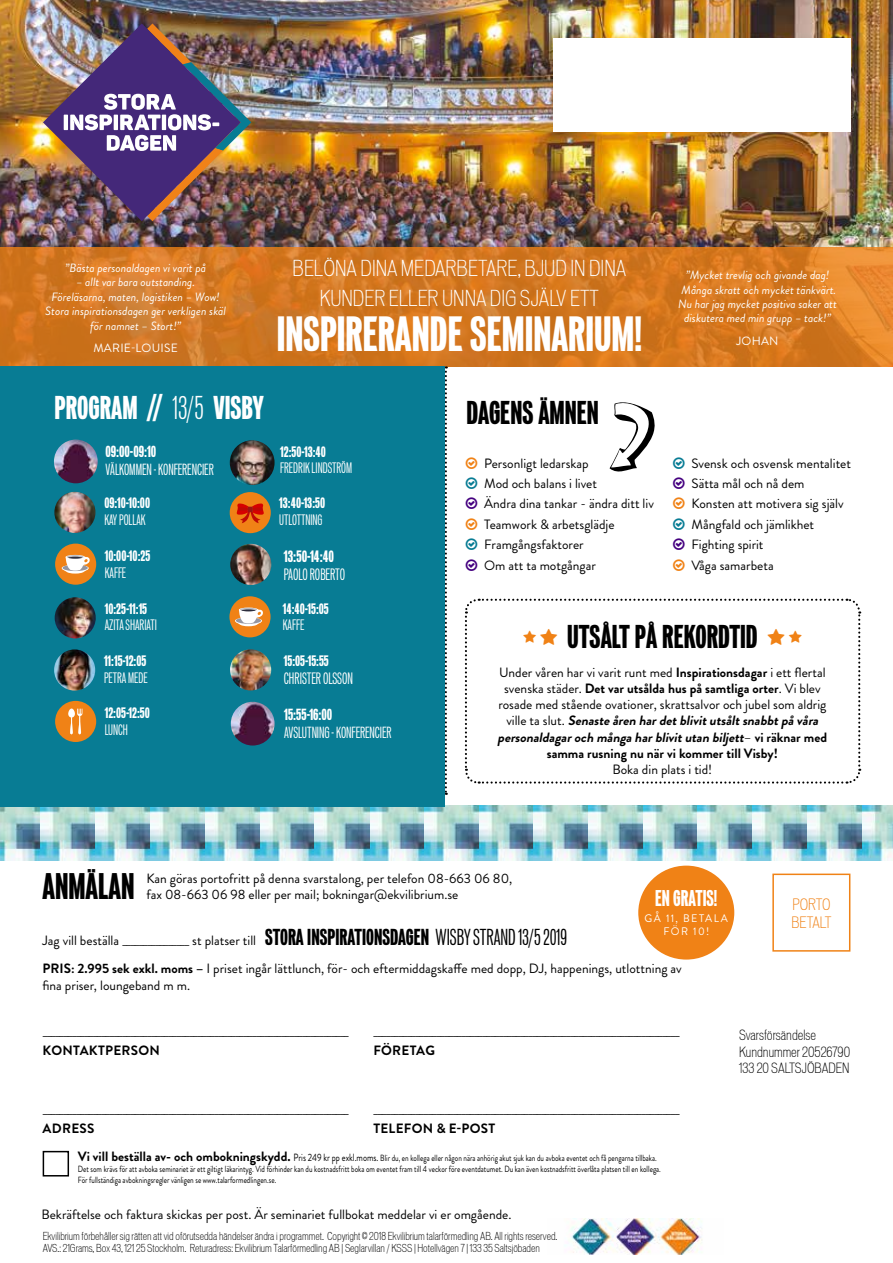
<style>
.page{position:relative;width:893px;height:1263px;background:#fff}
.page>*{position:absolute;margin:0;border:0;box-sizing:border-box;transform-origin:0 0}
.t1{font:900 extra-condensed 45px "Vonnes";color:#fff}
.t2{font:900 extra-condensed 33.6px "Vonnes";color:#000}
.t3{font:900 extra-condensed 30px "Vonnes";color:#000}
.t4{font:900 extra-condensed 30px "Vonnes";color:#fff}
.t5{font:300 condensed 21px/30px "Vonnes";color:#fff;text-align:center}
.t6{font:900 extra-condensed 20.7px "Vonnes";color:#fff}
.t7{font:extra-condensed 15px "Vonnes";color:#fff}
.t8{font:300 condensed 15px/18px "Vonnes";color:#f08216}
.t9{font:900 extra-condensed 15px "Vonnes";color:#fff}
.t10{font:extra-condensed 14.7px "Vonnes";color:#fff}
.t11{font:900 extra-condensed 14.7px "Vonnes";color:#fff}
.t12{font:900 extra-condensed 13.8px "Vonnes";color:#fff}
.t13{font:extra-condensed 13.8px "Vonnes";color:#fff}
.t14{font:13.65px "Brandon Grotesque";color:#000}
.t15{font:13.5px/20.4px "Brandon Grotesque";color:#000}
.t16{font:300 condensed 13.5px/16.2px "Vonnes";color:#000}
.t17{font:700 13.5px "Brandon Grotesque";letter-spacing:.02em;color:#000}
.t18{font:italic 12px/14.4px "Brandon Grotesque";color:#fff;text-align:center}
.t19{font:12px "Brandon Grotesque";letter-spacing:.02em;color:#fff}
.t20{font:10.95px/13.5px "Brandon Grotesque";letter-spacing:.14em;color:#fff;text-align:center}
.t21{font:300 condensed 10.5px/12.6px "Vonnes";color:#000}
.t22{font:9px/10.8px "Brandon Grotesque";color:#000;scale:.8 1}
.s1{font-weight:100}
.s2{font-weight:700}
.s3{font-weight:700;font-style:italic}
.s4{font-family:"Vonnes";font-weight:900;font-stretch:extra-condensed;font-size:21px}
.s5{font-family:"Vonnes";font-stretch:extra-condensed;font-size:21px}
.s6{font-weight:700;font-size:13.5px}
.s7{font-size:10.5px}
</style>
<div class="page">
<div style="left:772px;top:873px;width:78px;height:79px;background:#fff;border:2px solid #f08216"></div>
<img style="left:0;top:806px;width:893px;height:54px">
<div style="left:638px;top:866px;width:96px;height:93px;background:#f08216;border-radius:50%"></div>
<img style="left:0;top:0;width:893px;height:247px">
<svg style="left:0;top:247px;width:893px;height:119px;background:#d47821"></svg>
<div style="left:553px;top:38px;width:297px;height:93px;background:#fff"></div>
<svg style="left:445px;top:366px;width:2px;height:429px"></svg>
<img style="left:43px;top:23px;width:208px;height:198px">
<div style="left:0;top:366px;width:445px;height:441px;background:#087c94"></div>
<svg style="left:609px;top:402px;width:46px;height:70px"></svg>
<div style="left:55px;top:544px;width:41px;height:41px;background:#f08216;border-radius:50%"></div>
<svg style="left:67px;top:555px;width:17px;height:4px"></svg>
<svg style="left:62px;top:557px;width:28px;height:17px"></svg>
<div style="left:55px;top:701px;width:41px;height:41px;background:#f08216;border-radius:50%"></div>
<svg style="left:68px;top:708px;width:14px;height:26px"></svg>
<div style="left:229px;top:596px;width:42px;height:41px;background:#f08216;border-radius:50%"></div>
<hr style="left:240px;top:608px;width:17px;height:3px;background:#bebec4;border-radius:50%">
<svg style="left:235px;top:609px;width:28px;height:17px"></svg>
<div style="left:230px;top:492px;width:41px;height:41px;background:#f08216;border-radius:50%"></div>
<svg style="left:237px;top:503px;width:27px;height:20px"></svg>
<img style="left:230px;top:544px;width:41px;height:41px;border-radius:21px">
<img style="left:231px;top:702px;width:44px;height:43px;border-radius:22px">
<img style="left:54px;top:492px;width:41px;height:41px;border-radius:21px">
<img style="left:55px;top:597px;width:41px;height:41px;border-radius:21px">
<img style="left:230px;top:649px;width:41px;height:41px;border-radius:21px">
<img style="left:230px;top:440px;width:45px;height:45px;border-radius:22px">
<img style="left:54px;top:649px;width:41px;height:41px;border-radius:21px">
<img style="left:54px;top:440px;width:44px;height:43px;border-radius:22px">
<img style="left:565px;top:1218px;width:138px;height:36px">
<div style="left:43px;top:1151px;width:26px;height:25px;border:2px solid #000"></div>
<svg style="left:464px;top:598px;width:397px;height:186px"></svg>
<p class="t18" style="left:65px;top:261px;width:142px">”Bästa personaldagen vi varit på</p>
<p class="t18" style="left:45px;top:275px;width:182px">– allt var bara outstanding.<br>Föreläsarna, maten, logistiken – Wow!<br>Stora inspirationsdagen ger verkligen skäl för namnet – Stort!”</p>
<p class="t19" style="left:93px;top:339px;width:86px">MARIE-LOUISE</p>
<h3 class="t5" style="left:293px;top:254px;width:335px">BELÖNA DINA MEDARBETARE, BJUD IN DINA<br>KUNDER ELLER UNNA DIG SJÄLV ETT</h3>
<h1 class="t1" style="left:277px;top:310px;width:367px">INSPIRERANDE SEMINARIUM!</h1>
<p class="t18" style="left:678px;top:268px;width:160px">”Mycket trevlig och givande dag!<br>Många skratt och mycket tänkvärt.<br>Nu har jag mycket positiva saker att diskutera med min grupp – tack!”</p>
<p class="t19" style="left:736px;top:332px;width:44px">JOHAN</p>
<h3 class="t4" style="left:55px;top:391px;width:211px">PROGRAM // <span class="s1">13/5</span> VISBY</h3>
<h3 class="t3" style="left:467px;top:397px;width:134px">DAGENS ÄMNEN</h3>
<p class="t11" style="left:105px;top:444px;width:52px">09:00-09:10</p>
<p class="t10" style="left:105px;top:461px;width:110px">VÄLKOMMEN - KONFERENCIER</p>
<p class="t12" style="left:280px;top:444px;width:47px">12:50-13:40</p>
<p class="t13" style="left:280px;top:460px;width:73px">FREDRIK LINDSTRÖM</p>
<p class="t12" style="left:104px;top:496px;width:47px">09:10-10:00</p>
<p class="t13" style="left:104px;top:512px;width:43px">KAY POLLAK</p>
<p class="t12" style="left:279px;top:496px;width:47px">13:40-13:50</p>
<p class="t13" style="left:279px;top:512px;width:45px">UTLOTTNING</p>
<p class="t12" style="left:105px;top:548px;width:47px">10:00-10:25</p>
<p class="t13" style="left:105px;top:565px;width:23px">KAFFE</p>
<p class="t9" style="left:284px;top:549px;width:52px">13:50-14:40</p>
<p class="t7" style="left:284px;top:566px;width:63px">PAOLO ROBERTO</p>
<p class="t15" style="left:484px;top:453px;width:171px">Personligt ledarskap<br>Mod och balans i livet<br>Ändra dina tankar - ändra ditt liv<br>Teamwork &amp; arbetsglädje<br>Framgångsfaktorer<br>Om att ta motgångar</p>
<p class="t15" style="left:692px;top:453px;width:161px">Svensk och osvensk mentalitet<br>Sätta mål och nå dem<br>Konsten att motivera sig själv<br>Mångfald och jämlikhet<br>Fighting spirit<br>Våga samarbeta</p>
<p class="t12" style="left:105px;top:601px;width:44px">10:25-11:15</p>
<p class="t13" style="left:105px;top:617px;width:54px">AZITA SHARIATI</p>
<p class="t12" style="left:104px;top:654px;width:44px">11:15-12:05</p>
<p class="t13" style="left:104px;top:670px;width:45px">PETRA MEDE</p>
<p class="t12" style="left:105px;top:706px;width:47px">12:05-12:50</p>
<p class="t13" style="left:105px;top:722px;width:25px">LUNCH</p>
<p class="t12" style="left:283px;top:601px;width:47px">14:40-15:05</p>
<p class="t13" style="left:283px;top:617px;width:23px">KAFFE</p>
<p class="t12" style="left:284px;top:654px;width:46px">15:05-15:55</p>
<p class="t7" style="left:284px;top:670px;width:71px">CHRISTER OLSSON</p>
<p class="t11" style="left:284px;top:707px;width:50px">15:55-16:00</p>
<p class="t10" style="left:284px;top:724px;width:109px">AVSLUTNING - KONFERENCIER</p>
<h3 class="t3" style="left:567px;top:621px;width:192px">UTSÅLT PÅ REKORDTID</h3>
<p class="t15" style="left:498px;top:664px;width:331px;line-height:16.2px;text-align:center">Under våren har vi varit runt med <span class="s2">Inspirationsdagar</span> i ett flertal svenska städer. <span class="s2">Det var utsålda hus på samtliga orter</span>. Vi blev rosade med stående ovationer, skrattsalvor och jubel som aldrig v i l l e t a s l u t . <span class="s3">Senasteåren hardetblivitutsåltsnabbtpåvåra personaldagaroch mångaharblivitutan biljett</span>– <span class="s2">v i r ä k n a r m e d samma rusning nu när vi kommer till Visby!</span></p>
<p class="t15" style="left:612px;top:759px;width:101px">Boka din plats i tid!</p>
<h2 class="t2" style="left:43px;top:869px;width:93px">ANMÄLAN</h2>
<p class="t15" style="left:146px;top:870px;width:367px;line-height:16.2px">Kan göras portofritt på denna svarstalong, per telefon 08-663 06 80, fax 08-663 06 98 eller per mail; bokningar@ekvilibrium.se</p>
<p class="t15" style="left:43px;top:927px;width:641px;line-height:28.2px">Jag vill beställa ________________ st platser till <span class="s4">STORA INSPIRATIONSDAGEN</span> <span class="s5">WISBY STRAND 13/5 2019<br></span><span class="s2">PRIS: 2.995 sek exkl. moms –</span> I priset ingår lättlunch, för- och eftermiddagskaffe med dopp, DJ, happenings, utlottning av</p>
<p class="t15" style="left:43px;top:975px;width:149px">fina priser, loungeband m m.</p>
<h3 class="t6" style="left:655px;top:887px;width:64px">EN GRATIS!</h3>
<p class="t20" style="left:645px;top:911px;width:85px">GÅ 11, BETALA<br>FÖR 10!</p>
<p class="t8" style="left:791px;top:895px;width:42px">PORTO<br>BETALT</p>
<p class="t14" style="left:43px;top:1022px;width:308px">_________________________________________________________________________</p>
<p class="t17" style="left:43px;top:1041px;width:119px">KONTAKTPERSON</p>
<p class="t14" style="left:373px;top:1022px;width:308px">_________________________________________________________________________</p>
<p class="t17" style="left:373px;top:1041px;width:63px">FÖRETAG</p>
<p class="t16" style="left:739px;top:1027px;width:113px">Svarsförsändelse<br>Kundnummer 20526790<br>133 20 SALTSJÖBADEN</p>
<p class="t14" style="left:43px;top:1099px;width:308px">_________________________________________________________________________</p>
<p class="t17" style="left:43px;top:1119px;width:53px">ADRESS</p>
<p class="t14" style="left:373px;top:1099px;width:308px">_________________________________________________________________________</p>
<p class="t17" style="left:373px;top:1119px;width:123px">TELEFON &amp; E-POST</p>
<p class="t22" style="left:78px;top:1153px;width:730px"><span class="s6">Vi vill beställa av- och ombokningskydd.</span> <span class="s7">Pris 249 kr pp exkl.moms.</span> Blir du, en kollega eller någon nära anhörig akut sjuk kan du avboka eventet och få pengarna tillbaka.<br>Det som krävs för att avboka seminariet är ett giltigt läkarintyg. Vid förhinder kan du kostnadsfritt boka om eventet fram till 4 veckor före eventdatumet. Du kan även kostnadsfritt överlåta platsen till en kollega.<br>För fullständiga avbokningsregler vänligen se www.talarformedlingen.se.</p>
<p class="t15" style="left:41px;top:1204px;width:471px">Bekräftelse och faktura skickas per post. Är seminariet fullbokat meddelar vi er omgående.</p>
<p class="t21" style="left:43px;top:1229px;width:516px">Ekvilibrium förbehåller sig rätten att vid oförutsedda händelser ändra i programmet. Copyright © 2018 Ekvilibrium talarförmedling AB. All rights reserved.<br>AVS.: 21Grams, Box 43, 121 25 Stockholm. Returadress: Ekvilibrium Talarförmedling AB | Seglarvillan / KSSS | Hotellvägen 7 | 133 35 Saltsjöbaden</p>
</div>
